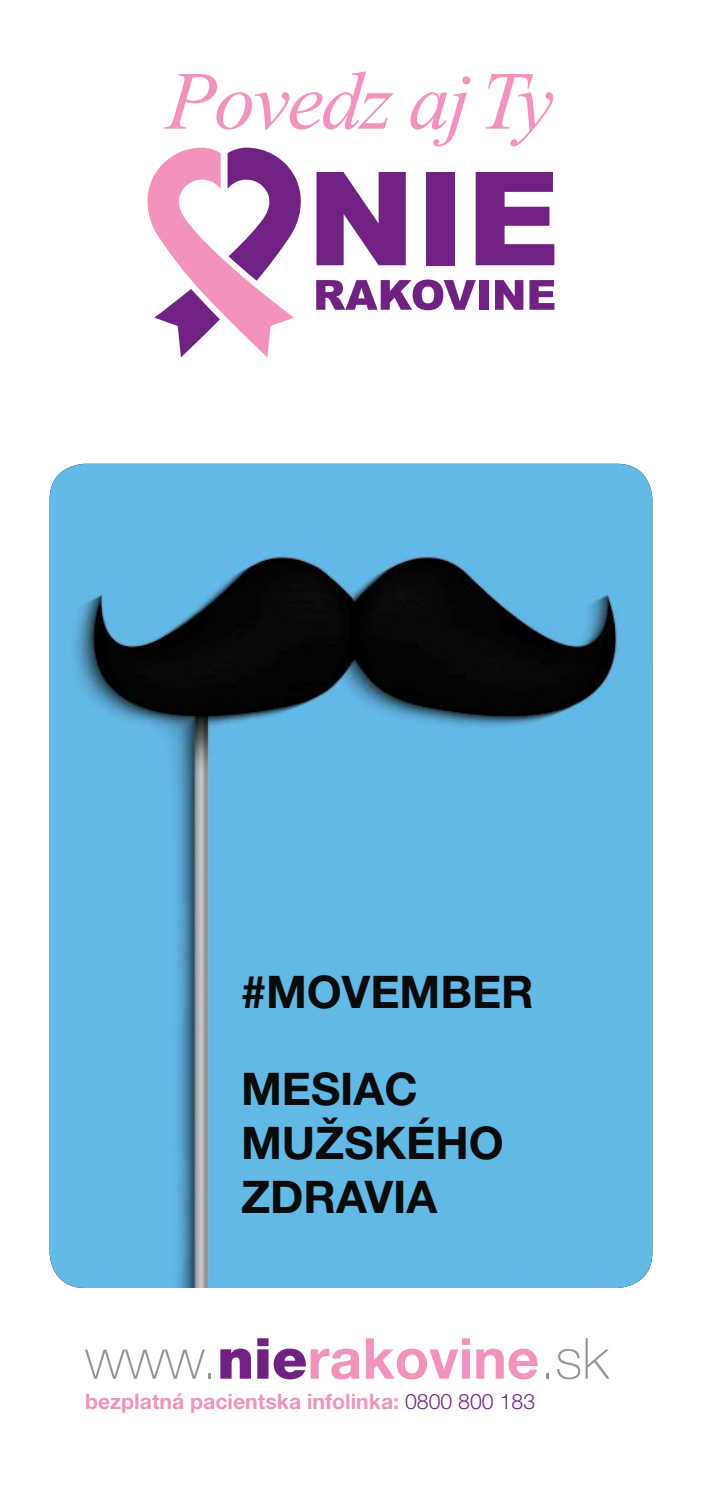
<style>
.page{position:relative;width:702px;height:1489px;background:#fff}
.page>*{position:absolute;margin:0;border:0;box-sizing:border-box;transform-origin:0 0}
.t1{font:700 56.5px "Helvetica Neue LT Pro";color:#f193bd}
.t2{font:700 45px/97px "Helvetica Neue LT Pro";color:#0a0a0a}
.t3{font:700 21.25px "Helvetica Neue LT Pro";color:#f193bd}
.s1{font-weight:100;color:#929292}
.s2{font-weight:900;color:#702283}
.s3{font-weight:300;color:#702283}
</style>
<div class="page">
<img style="left:50px;top:464px;width:602px;height:823px">
<svg style="left:164px;top:71px;width:229px;height:59px"></svg>
<svg style="left:410px;top:76px;width:60px;height:70px"></svg>
<svg style="left:485px;top:74px;width:68px;height:72px"></svg>
<svg style="left:316px;top:172px;width:90px;height:93px"></svg>
<div style="left:426px;top:172px;width:29px;height:93px;background:#702283"></div>
<svg style="left:475px;top:172px;width:79px;height:93px"></svg>
<svg style="left:316px;top:279px;width:160px;height:31px"></svg>
<div style="left:479px;top:280px;width:9px;height:30px;background:#702283"></div>
<svg style="left:495px;top:280px;width:28px;height:30px"></svg>
<svg style="left:529px;top:280px;width:25px;height:30px"></svg>
<svg style="left:147px;top:148px;width:154px;height:209px"></svg>
<h2 class="t2" style="left:241px;top:941px;width:294px">#MOVEMBER<br>MESIAC</h2>
<h2 class="t2" style="left:241px;top:1114px;width:264px;line-height:54px">MUŽSKÉHO<br>ZDRAVIA</h2>
<h1 class="t1" style="left:85px;top:1322px;width:525px"><span class="s1">www.</span><span class="s2">nie</span>rakovine<span class="s1">.sk</span></h1>
<p class="t3" style="left:85px;top:1388px;width:451px">bezplatná pacientska infolinka: <span class="s3">0800 800 183</span></p>
</div>
